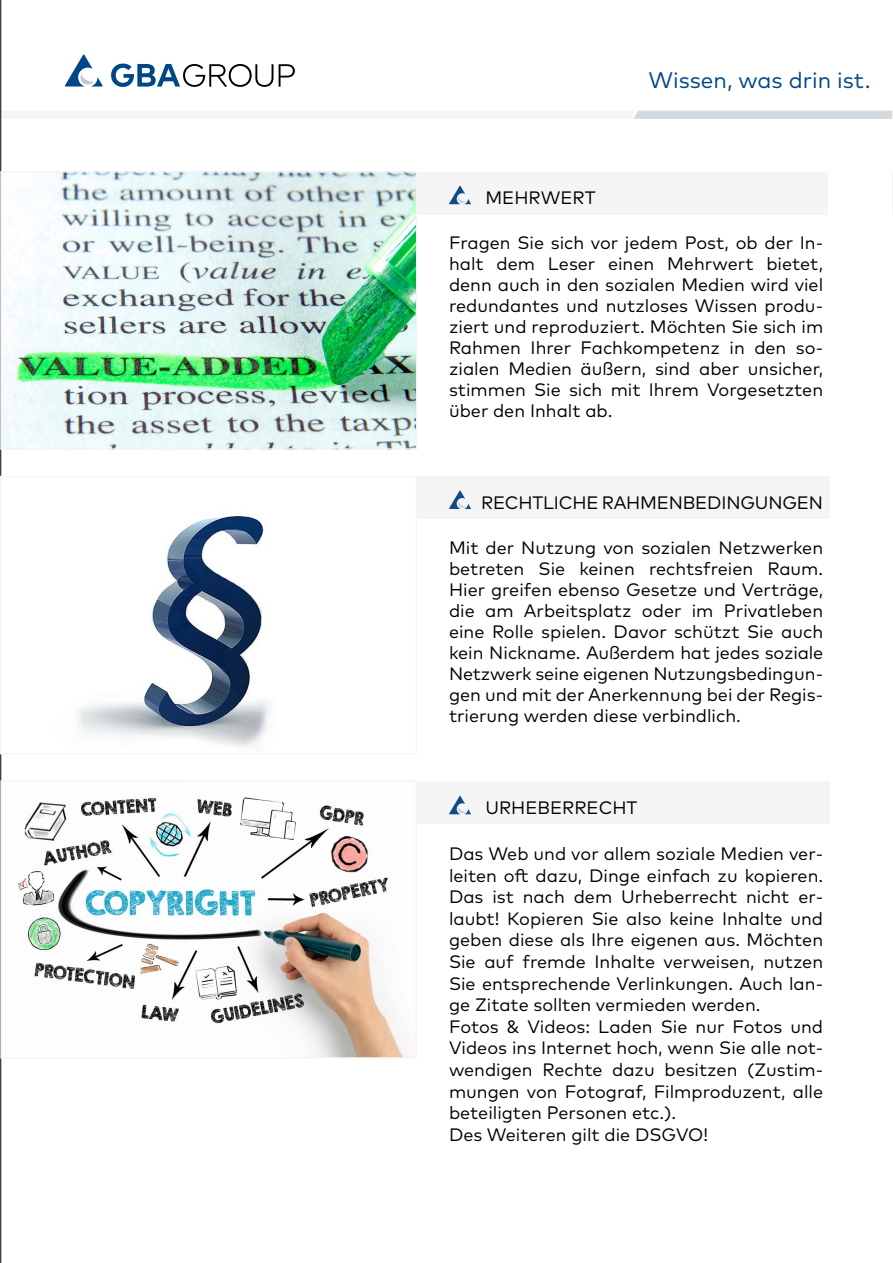
<style>
.page{position:relative;width:893px;height:1263px;background:#fff}
.page>*{position:absolute;margin:0;border:0;box-sizing:border-box;transform-origin:0 0}
.t1{font:22.5px "Mark Pro";color:#004787}
.t2{font:18px/21px "Mark W1 G";color:#000;text-align:justify}
.t3{font:18px "Mark Pro";letter-spacing:-.01em;color:#000}
</style>
<div class="page">
<div style="left:0;top:781px;width:829px;height:42px;background:#f5f5f5"></div>
<div style="left:0;top:476px;width:829px;height:43px;background:#f5f5f5"></div>
<div style="left:0;top:172px;width:827px;height:42px;background:#f5f5f5"></div>
<svg style="left:64px;top:54px;width:39px;height:33px"></svg>
<svg style="left:279px;top:64px;width:16px;height:23px"></svg>
<svg style="left:111px;top:64px;width:162px;height:23px"></svg>
<svg style="left:449px;top:185px;width:22px;height:19px"></svg>
<hr style="left:0;top:0;width:1px;height:1263px;background:#000">
<img style="left:3px;top:174px;width:411px;height:273px">
<div style="left:0;top:171px;width:417px;height:279px;border:2px solid #f5f5f5"></div>
<img style="left:77px;top:516px;width:192px;height:231px">
<svg style="left:449px;top:490px;width:22px;height:19px"></svg>
<svg style="left:449px;top:795px;width:22px;height:19px"></svg>
<hr style="left:892px;top:172px;width:1px;height:42px;background:#f5f5f5">
<svg style="left:0;top:111px;width:892px;height:8px"></svg>
<img style="left:17px;top:797px;width:388px;height:259px">
<div style="left:0;top:780px;width:417px;height:279px;border:2px solid #f5f5f5"></div>
<p class="t1" style="left:648px;top:64px;width:224px">Wissen, was drin ist.</p>
<p class="t3" style="left:485px;top:184px;width:112px">MEHRWERT</p>
<p class="t2" style="left:449px;top:231px;width:376px">Fragen Sie sich vor jedem Post, ob der In&shy;halt dem Leser einen Mehrwert bietet, denn auch in den sozialen Medien wird viel redundantes und nutzloses Wissen produ&shy;ziert und reproduziert. Möchten Sie sich im Rahmen Ihrer Fachkompetenz in den so&shy;zialen Medien äußern, sind aber unsicher, stimmen Sie sich mit Ihrem Vorgesetzten über den Inhalt ab.</p>
<p class="t3" style="left:481px;top:489px;width:344px">RECHTLICHE RAHMENBEDINGUNGEN</p>
<p class="t2" style="left:449px;top:536px;width:376px">Mit der Nutzung von sozialen Netzwerken betreten Sie keinen rechtsfreien Raum.<br>Hier greifen ebenso Gesetze und Verträge, die am Arbeitsplatz oder im Privatleben eine Rolle spielen. Davor schützt Sie auch kein Nickname. Außerdem hat jedes soziale Netzwerk seine eigenen Nutzungsbedingun&shy;gen und mit der Anerkennung bei der Regis&shy;trierung werden diese verbindlich.</p>
<p class="t3" style="left:485px;top:794px;width:154px">URHEBERRECHT</p>
<p class="t2" style="left:449px;top:842px;width:376px;line-height:21.6px;text-align:left">Das Web und vor allem soziale Medien ver&shy;leiten oft dazu, Dinge einfach zu kopieren.<br>Das ist nach dem Urheberrecht nicht er&shy;laubt! Kopieren Sie also keine Inhalte und geben diese als Ihre eigenen aus. Möchten Sie auf fremde Inhalte verweisen, nutzen Sie entsprechende Verlinkungen. Auch lan&shy;ge Zitate sollten vermieden werden.<br>Fotos &amp; Videos: Laden Sie nur Fotos und Videos ins Internet hoch, wenn Sie alle not&shy;wendigen Rechte dazu besitzen (Zustim&shy;mungen von Fotograf, Filmproduzent, alle beteiligten Personen etc.).<br>Des Weiteren gilt die DSGVO!</p>
</div>
